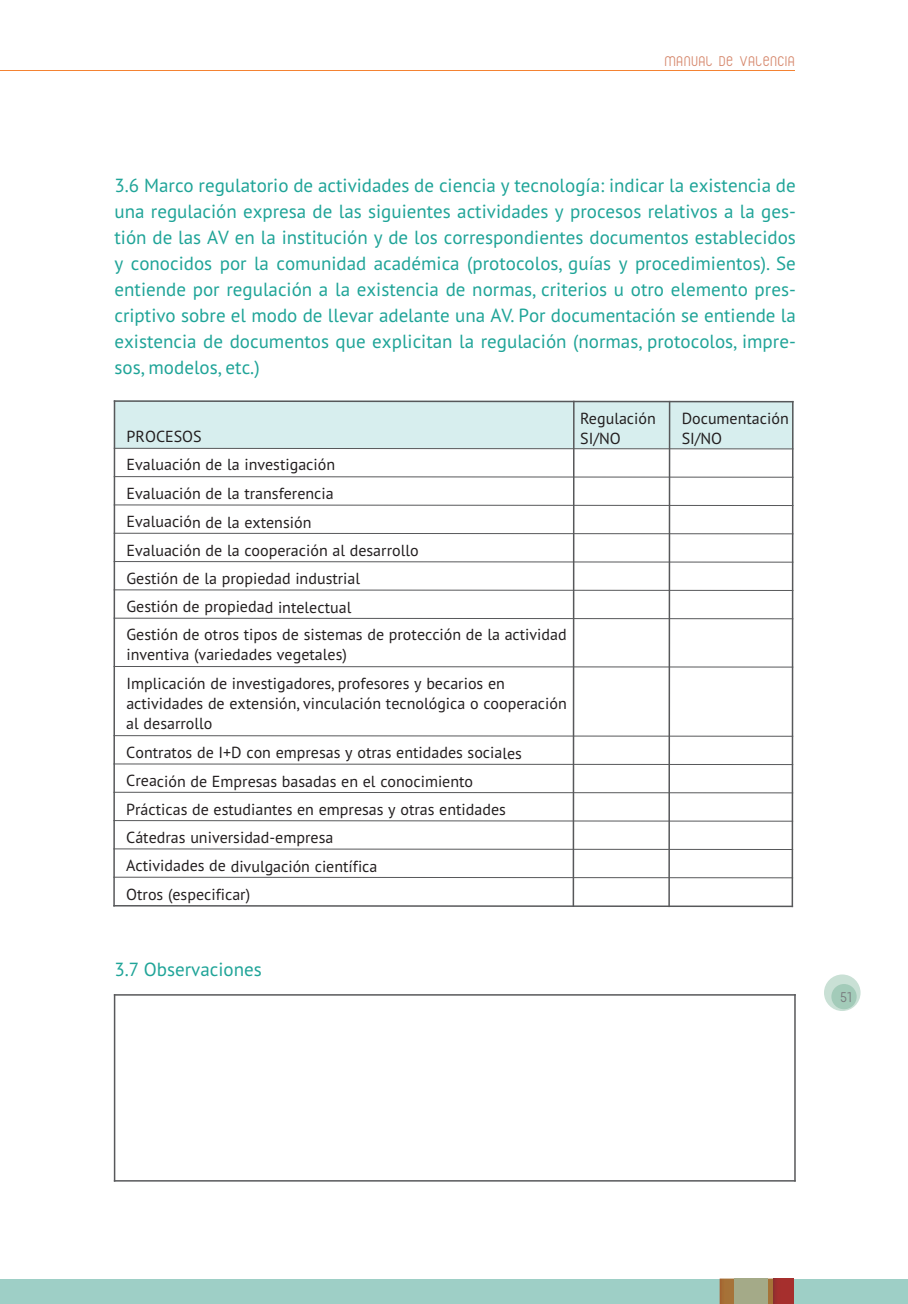
<style>
.page{position:relative;width:908px;height:1304px;background:#fff}
.page>*{position:absolute;margin:0;border:0;box-sizing:border-box;transform-origin:0 0}
.t1{font:19px/26px "PT Sans";color:#1fa498;text-align:justify}
.t2{font:16px/28.4px "PT Sans";color:#231f20}
.t3{font:14px "Franks";letter-spacing:.075em;color:#d6886d}
.t4{font:14px "Franks";color:#76787b}
</style>
<div class="page">
<hr style="left:0;top:70px;width:794px;height:1px;background:#f48232">
<div style="left:0;top:1279px;width:907px;height:25px;background:#9ecfc6"></div>
<svg style="left:719px;top:1279px;width:53px;height:25px"></svg>
<img style="left:772px;top:1279px;width:21px;height:25px">
<div style="left:733px;top:1279px;width:34px;height:25px;background:#a4aa88"></div>
<div style="left:823px;top:974px;width:37px;height:37px;background:#c9e0d5;border-radius:50%"></div>
<div style="left:831px;top:984px;width:25px;height:25px;background:#a3cbb9;border-radius:50%"></div>
<div style="left:114px;top:400px;width:459px;height:49px;background:#d7eeee"></div>
<div style="left:573px;top:401px;width:96px;height:48px;background:#d7eeee"></div>
<div style="left:669px;top:401px;width:124px;height:48px;background:#d7eeee"></div>
<hr style="left:113px;top:400px;width:2px;height:506px;background:#57585a">
<hr style="left:572px;top:401px;width:2px;height:506px;background:#57585a">
<img style="left:668px;top:403px;width:2px;height:501px">
<hr style="left:791px;top:401px;width:2px;height:506px;background:#57585a">
<svg style="left:113px;top:400px;width:681px;height:3px"></svg>
<svg style="left:113px;top:447px;width:681px;height:3px"></svg>
<svg style="left:113px;top:476px;width:681px;height:2px"></svg>
<svg style="left:113px;top:504px;width:681px;height:3px"></svg>
<svg style="left:113px;top:532px;width:681px;height:3px"></svg>
<svg style="left:113px;top:561px;width:681px;height:2px"></svg>
<svg style="left:113px;top:589px;width:681px;height:2px"></svg>
<svg style="left:113px;top:617px;width:681px;height:3px"></svg>
<svg style="left:113px;top:665px;width:681px;height:3px"></svg>
<svg style="left:113px;top:735px;width:679px;height:2px"></svg>
<svg style="left:113px;top:763px;width:679px;height:3px"></svg>
<svg style="left:113px;top:791px;width:679px;height:3px"></svg>
<svg style="left:113px;top:820px;width:679px;height:2px"></svg>
<svg style="left:113px;top:848px;width:679px;height:2px"></svg>
<svg style="left:113px;top:876px;width:679px;height:3px"></svg>
<svg style="left:113px;top:904px;width:681px;height:4px"></svg>
<hr style="left:114px;top:994px;width:1px;height:188px;background:#57585a">
<hr style="left:793px;top:994px;width:2px;height:188px;background:#57585a">
<hr style="left:114px;top:994px;width:681px;height:2px;background:#57585a">
<hr style="left:114px;top:1180px;width:681px;height:2px;background:#57585a">
<p class="t3" style="left:664px;top:54px;width:131px">MANUAL DE VALENCIA</p>
<p class="t1" style="left:114px;top:172px;width:682px">3.6 Marco regulatorio de actividades de ciencia y tecnología: indicar la existencia de una regulación expresa de las siguientes actividades y procesos relativos a la ges&shy;tión de las AV en la institución y de los correspondientes documentos establecidos y conocidos por la comunidad académica (protocolos, guías y procedimientos). Se entiende por regulación a la existencia de normas, criterios u otro elemento pres&shy;criptivo sobre el modo de llevar adelante una AV. Por documentación se entiende la existencia de documentos que explicitan la regulación (normas, protocolos, impre&shy;sos, modelos, etc.)</p>
<p class="t2" style="left:126px;top:422px;width:77px">PROCESOS</p>
<p class="t2" style="left:126px;top:450px;width:441px">Evaluación de la investigación<br>Evaluación de la transferencia<br>Evaluación de la extensión<br>Evaluación de la cooperación al desarrollo<br>Gestión de la propiedad industrial<br>Gestión de propiedad intelectual<br>Gestión de otros tipos de sistemas de protección de la actividad</p>
<p class="t2" style="left:126px;top:639px;width:380px;line-height:29.4px">inventiva (variedades vegetales)<br>Implicación de investigadores, profesores y becarios en</p>
<p class="t2" style="left:126px;top:693px;width:442px;line-height:19.8px">actividades de extensión, vinculación tecnológica o cooperación al desarrollo</p>
<p class="t2" style="left:126px;top:738px;width:397px">Contratos de I+D con empresas y otras entidades sociales Creación de Empresas basadas en el conocimiento Prácticas de estudiantes en empresas y otras entidades Cátedras universidad-empresa<br>Actividades de divulgación científica<br>Otros (especificar)</p>
<p class="t2" style="left:580px;top:408px;width:77px;line-height:20px">Regulación<br>SI/NO</p>
<p class="t2" style="left:681px;top:408px;width:108px;line-height:20px">Documentación<br>SI/NO</p>
<p class="t1" style="left:114px;top:956px;width:149px">3.7 Observaciones</p>
<p class="t4" style="left:840px;top:990px;width:12px">51</p>
</div>
